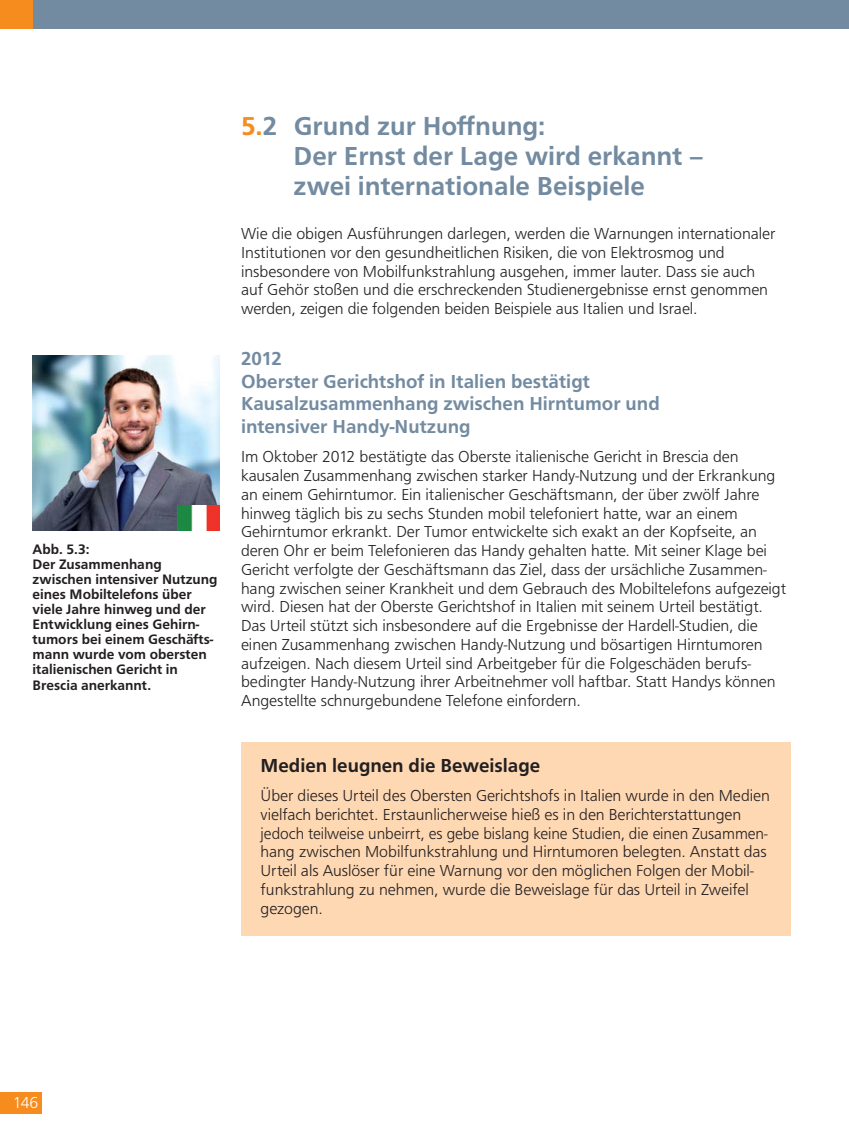
<style>
.page{position:relative;width:849px;height:1145px;background:#fff}
.page>*{position:absolute;margin:0;border:0;box-sizing:border-box;transform-origin:0 0}
.t1{font:500 27px/30px "Front Page";color:#738ba1}
.t2{font:500 19.5px/22.5px "Front Page";color:#738ba1}
.t3{font:500 19.5px "Front Page";color:#231f20}
.t4{font:300 16.5px/18.8px "Front Page";color:#231f20}
.t5{font:300 16.5px "Front Page";color:#fff}
.t6{font:500 14.25px/15px "Front Page";color:#231f20}
.s1{color:#f68b1e}
</style>
<div class="page">
<div style="left:0;top:1092px;width:41px;height:21px;background:#f68b1e"></div>
<div style="left:33px;top:0;width:815px;height:29px;background:#738ba1"></div>
<div style="left:241px;top:743px;width:548px;height:193px;background:#fed8b3"></div>
<img style="left:33px;top:355px;width:187px;height:175px">
<div style="left:0;top:0;width:33px;height:29px;background:#f68b1e"></div>
<img style="left:177px;top:506px;width:43px;height:24px">
<p class="t6" style="left:33px;top:543px;width:186px">Abb. 5.3:<br>Der Zusammenhang zwischen intensiver Nutzung eines Mobiltelefons über viele Jahre hinweg und der<br>Entwicklung eines Gehirn&shy;tumors bei einem Geschäfts&shy;mann wurde vom obersten italienischen Gericht in<br>Brescia anerkannt.</p>
<h1 class="t1" style="left:293px;top:112px;width:411px;text-indent:-53px"><span class="s1">5.</span>2 Grund zur Hoffnung:<br>Der Ernst der Lage wird erkannt – zwei internationale Beispiele</h1>
<p class="t4" style="left:241px;top:225px;width:535px">Wie die obigen Ausführungen darlegen, werden die Warnungen internationaler Institutionen vor den gesundheitlichen Risiken, die von Elektrosmog und insbesondere von Mobilfunkstrahlung ausgehen, immer lauter. Dass sie auch auf Gehör stoßen und die erschreckenden Studienergebnisse ernst genommen werden, zeigen die folgenden beiden Beispiele aus Italien und Israel.</p>
<p class="t2" style="left:241px;top:348px;width:420px">2012<br>Oberster Gerichtshof in Italien bestätigt<br>Kausalzusammenhang zwischen Hirntumor und intensiver Handy-Nutzung</p>
<p class="t4" style="left:241px;top:448px;width:546px">Im Oktober 2012 bestätigte das Oberste italienische Gericht in Brescia den kausalen Zusammenhang zwischen starker Handy-Nutzung und der Erkrankung an einem Gehirntumor. Ein italienischer Geschäftsmann, der über zwölf Jahre hinweg täglich bis zu sechs Stunden mobil telefoniert hatte, war an einem Gehirntumor erkrankt. Der Tumor entwickelte sich exakt an der Kopfseite, an deren Ohr er beim Telefonieren das Handy gehalten hatte. Mit seiner Klage bei Gericht verfolgte der Geschäftsmann das Ziel, dass der ursächliche Zusammen&shy;hang zwischen seiner Krankheit und dem Gebrauch des Mobiltelefons aufgezeigt wird. Diesen hat der Oberste Gerichtshof in Italien mit seinem Urteil bestätigt.<br>Das Urteil stützt sich insbesondere auf die Ergebnisse der Hardell-Studien, die einen Zusammenhang zwischen Handy-Nutzung und bösartigen Hirntumoren aufzeigen. Nach diesem Urteil sind Arbeitgeber für die Folgeschäden berufs&shy;bedingter Handy-Nutzung ihrer Arbeitnehmer voll haftbar. Statt Handys können Angestellte schnurgebundene Telefone einfordern.</p>
<p class="t3" style="left:260px;top:757px;width:281px">Medien leugnen die Beweislage</p>
<p class="t4" style="left:260px;top:787px;width:510px">Über dieses Urteil des Obersten Gerichtshofs in Italien wurde in den Medien vielfach berichtet. Erstaunlicherweise hieß es in den Berichterstattungen jedoch teilweise unbeirrt, es gebe bislang keine Studien, die einen Zusammen&shy;hang zwischen Mobilfunkstrahlung und Hirntumoren belegten. Anstatt das Urteil als Auslöser für eine Warnung vor den möglichen Folgen der Mobil&shy;funkstrahlung zu nehmen, wurde die Beweislage für das Urteil in Zweifel gezogen.</p>
<p class="t5" style="left:13px;top:1095px;width:27px">146</p>
</div>
